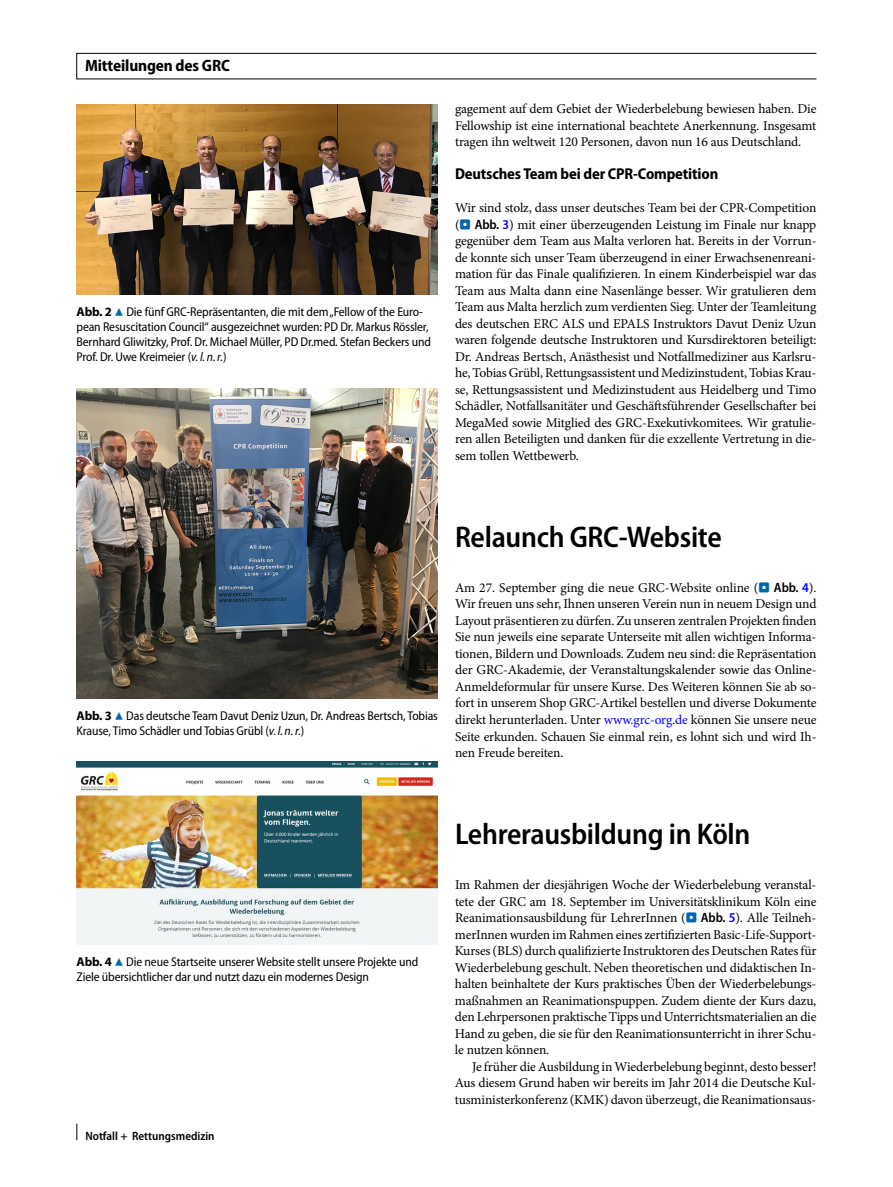
<style>
.page{position:relative;width:893px;height:1187px;background:#fff}
.page>*{position:absolute;margin:0;border:0;box-sizing:border-box;transform-origin:0 0}
.t1{font:600 semi-condensed 30px "Myriad Pro";letter-spacing:-.01em;color:#000}
.t2{font:700 semi-condensed 16.5px "Myriad Pro";letter-spacing:-.01em;color:#000}
.t3{font:700 semi-condensed 15.75px "Myriad Pro";letter-spacing:-.01em;color:#000}
.t4{font:13.5px/16.5px "Minion Pro";letter-spacing:-.01em;color:#000;text-align:justify}
.t5{font:semi-condensed 12.75px/15px "Myriad Pro";letter-spacing:-.01em;color:#000}
.t6{font:600 semi-condensed 12px "Myriad Pro";color:#000}
.s1{font-weight:700;font-stretch:normal}
.s2{font-family:"Blik Buttons";font-stretch:normal;color:#0067af}
.s3{font-style:italic}
.s4{font-family:"Blik Buttons";color:#0067af}
.s5{font-family:"Myriad Pro";font-weight:600;font-stretch:semi-condensed}
.s6{font-family:"Myriad Pro";font-weight:600;font-stretch:semi-condensed;color:#00f}
.s7{color:#00f}
</style>
<div class="page">
<svg style="left:77px;top:1123px;width:1px;height:17px"></svg>
<div style="left:77px;top:53px;width:740px;height:26px;border:1px solid #000"></div>
<img style="left:77px;top:104px;width:361px;height:191px">
<img style="left:77px;top:388px;width:361px;height:310px">
<img style="left:77px;top:761px;width:361px;height:183px">
<p class="t2" style="left:85px;top:56px;width:146px">Mitteilungen des GRC</p>
<p class="t5" style="left:77px;top:304px;width:356px"><span class="s1">Abb. 2</span> <span class="s2">8</span> Die fünf GRC-Repräsentanten, die mit dem „Fellow of the Euro&shy;pean Resuscitation Council“ ausgezeichnet wurden: PD Dr. Markus Rössler, Bernhard Gliwitzky, Prof. Dr. Michael Müller, PD Dr.med. Stefan Beckers und Prof. Dr. Uwe Kreimeier (<span class="s3">v. l. n.r.</span>)</p>
<p class="t4" style="left:455px;top:101px;width:363px">gagement auf dem Gebiet der Wiederbelebung bewiesen haben. Die Fellowship ist eine international beachtete Anerkennung. Insgesamt tragen ihn weltweit 120 Personen, davon nun 16 aus Deutschland.</p>
<p class="t3" style="left:455px;top:165px;width:265px">Deutsches Team bei der CPR-Competition</p>
<p class="t4" style="left:455px;top:200px;width:363px">Wir sind stolz, dass unser deutsches Team bei der CPR-Competition (<span class="s4">.</span> <span class="s5">Abb.</span> <span class="s6">3</span>) mit einer überzeugenden Leistung im Finale nur knapp gegenüber dem Team aus Malta verloren hat. Bereits in der Vorrun&shy;de konnte sich unser Team überzeugend in einer Erwachsenenreani&shy;mation für das Finale qualifizieren. In einem Kinderbeispiel war das Team aus Malta dann eine Nasenlänge besser. Wir gratulieren dem Team aus Malta herzlich zum verdienten Sieg. Unter der Teamleitung des deutschen ERC ALS und EPALS Instruktors Davut Deniz Uzun waren folgende deutsche Instruktoren und Kursdirektoren beteiligt:<br>Dr. Andreas Bertsch, Anästhesist und Notfallmediziner aus Karlsru&shy;he, Tobias Grübl, Rettungsassistent und Medizinstudent, Tobias Krau&shy;se, Rettungsassistent und Medizinstudent aus Heidelberg und Timo Schädler, Notfallsanitäter und Geschäftsführender Gesellschafter bei MegaMed sowie Mitglied des GRC-Exekutivkomitees. Wir gratulie&shy;ren allen Beteiligten und danken für die exzellente Vertretung in die&shy;sem tollen Wettbewerb.</p>
<p class="t5" style="left:77px;top:708px;width:363px"><span class="s1">Abb. 3</span> <span class="s2">8</span> Das deutsche Team Davut Deniz Uzun, Dr. Andreas Bertsch, Tobias<br>Krause, Timo Schädler und Tobias Grübl (<span class="s3">v. l. n.r.</span>)</p>
<h1 class="t1" style="left:455px;top:520px;width:268px">Relaunch GRC-Website</h1>
<p class="t4" style="left:455px;top:579px;width:363px">Am 27. September ging die neue GRC-Website online (<span class="s4">.</span> <span class="s5">Abb.</span> <span class="s6">4</span>).<br>Wir freuen uns sehr, Ihnen unseren Verein nun in neuem Design und Layout präsentieren zu dürfen. Zu unseren zentralen Projekten finden Sie nun jeweils eine separate Unterseite mit allen wichtigen Informa&shy;tionen, Bildern und Downloads. Zudem neu sind: die Repräsentation der GRC-Akademie, der Veranstaltungskalender sowie das Online-Anmeldeformular für unsere Kurse. Des Weiteren können Sie ab so&shy;fort in unserem Shop GRC-Artikel bestellen und diverse Dokumente direkt herunterladen. Unter <span class="s7">www.grc-org.de</span> können Sie unsere neue Seite erkunden. Schauen Sie einmal rein, es lohnt sich und wird Ih&shy;nen Freude bereiten.</p>
<p class="t5" style="left:77px;top:954px;width:343px"><span class="s1">Abb. 4</span> <span class="s2">8</span> Die neue Startseite unserer Website stellt unsere Projekte und<br>Ziele übersichtlicher dar und nutzt dazu ein modernes Design</p>
<p class="t6" style="left:85px;top:1129px;width:131px">Notfall + Rettungsmedizin</p>
<h1 class="t1" style="left:455px;top:817px;width:297px">Lehrerausbildung in Köln</h1>
<p class="t4" style="left:455px;top:876px;width:363px">Im Rahmen der diesjährigen Woche der Wiederbelebung veranstal&shy;tete der GRC am 18. September im Universitätsklinikum Köln eine Reanimationsausbildung für LehrerInnen (<span class="s4">.</span> <span class="s5">Abb.</span> <span class="s6">5</span>). Alle Teilneh&shy;merInnen wurden im Rahmen eines zertifizierten Basic-Life-Support-Kurses (BLS) durch qualifizierte Instruktoren des Deutschen Rates für Wiederbelebung geschult. Neben theoretischen und didaktischen In&shy;halten beinhaltete der Kurs praktisches Üben der Wiederbelebungs&shy;maßnahmen an Reanimationspuppen. Zudem diente der Kurs dazu, den Lehrpersonen praktische Tipps und Unterrichtsmaterialien an die Hand zu geben, die sie für den Reanimationsunterricht in ihrer Schu&shy;le nutzen können.</p>
<p class="t4" style="left:455px;top:1058px;width:363px;text-indent:17px">Je früher die Ausbildung in Wiederbelebung beginnt, desto besser!<br>Aus diesem Grund haben wir bereits im Jahr 2014 die Deutsche Kul&shy;tusministerkonferenz (KMK) davon überzeugt, die Reanimationsaus-</p>
</div>
